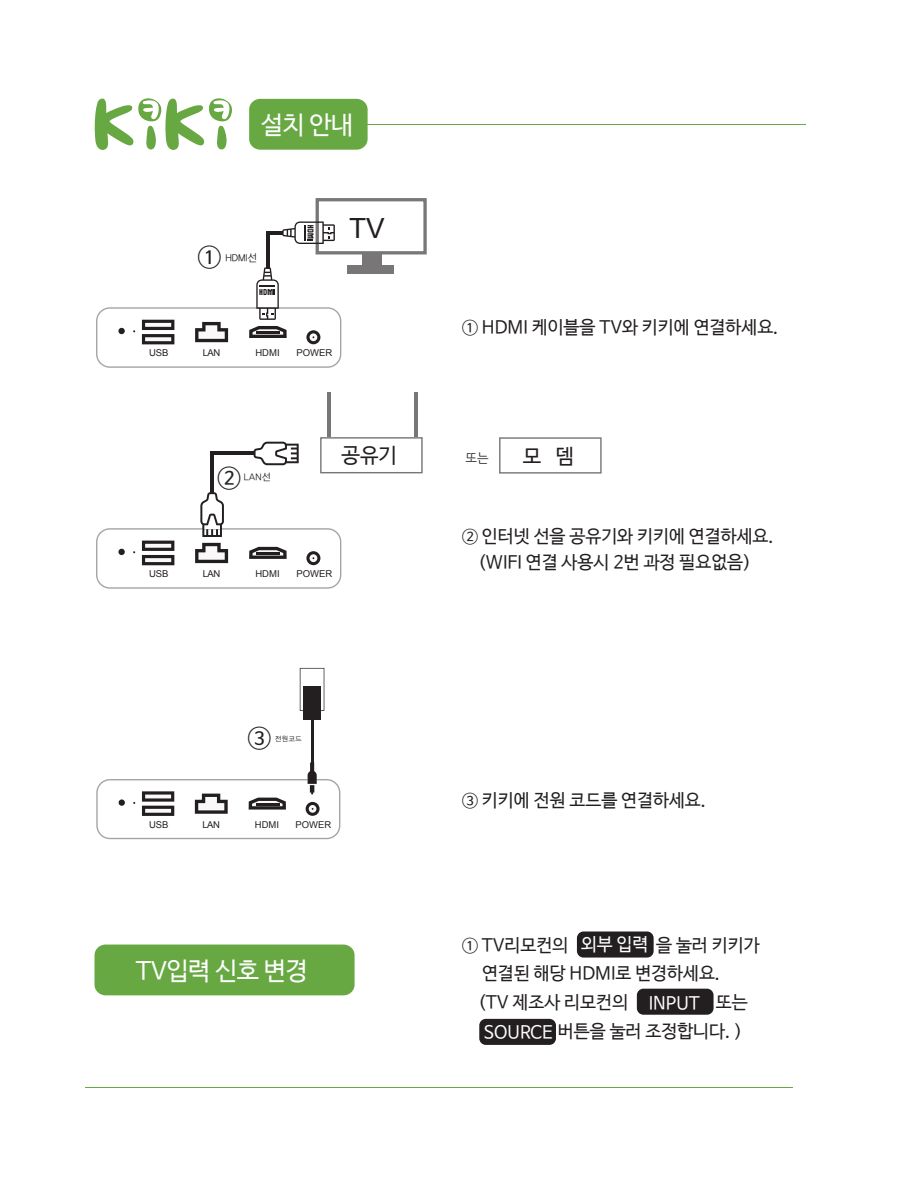
<style>
.page{position:relative;width:918px;height:1188px;background:#fff}
.page>*{position:absolute;margin:0;border:0;box-sizing:border-box;transform-origin:0 0}
.t1{font:27.9px "Arial";color:#231f20}
.t2{font:26.1px "Nanum Barun Gothic";color:#231f20}
.t3{font:25.95px "Nanum Barun Gothic";color:#231f20}
.t4{font:24.9px "Nanum Barun Gothic";letter-spacing:-.02em;color:#fdfdfd}
.t5{font:20.7px "Nanum Barun Gothic";color:#231f20}
.t6{font:17.85px/28.7px "Nanum Barun Gothic";color:#231f20;text-align:center}
.t7{font:17.85px "Nanum Barun Gothic";color:#fff}
.t8{font:12.3px "Nanum Gothic";color:#231f20}
.t9{font:10.5px "YDIYGO120 KS Cpc EUC H";letter-spacing:-.08em;color:#231f20;scale:.96 1}
.t10{font:9.9px "YDIYGO120 KS Cpc EUC H";color:#231f20;scale:.96 1}
.t11{font:9.45px "Arial";color:#231f20}
.t12{font:7.05px "YDIYGO120 KS Cpc EUC H";color:#231f20;scale:.96 1}
.s1{color:#fff}
</style>
<div class="page">
<svg style="left:94px;top:98px;width:138px;height:52px"></svg>
<div style="left:577px;top:932px;width:77px;height:26px;background:#231f20;border-radius:7px"></div>
<div style="left:249px;top:99px;width:119px;height:51px;background:#67a843;border-radius:11px"></div>
<svg style="left:142px;top:320px;width:32px;height:24px"></svg>
<svg style="left:195px;top:322px;width:33px;height:20px"></svg>
<svg style="left:249px;top:326px;width:38px;height:12px"></svg>
<hr style="left:256px;top:331px;width:24px;height:2px;background:#231f20">
<svg style="left:306px;top:330px;width:14px;height:14px"></svg>
<div style="left:118px;top:328px;width:7px;height:6px;background:#231f20;border-radius:50%"></div>
<div style="left:96px;top:307px;width:245px;height:61px;border:1px solid #a5a4a4;border-radius:13px"></div>
<svg style="left:142px;top:541px;width:32px;height:24px"></svg>
<svg style="left:195px;top:543px;width:33px;height:20px"></svg>
<svg style="left:249px;top:547px;width:38px;height:12px"></svg>
<hr style="left:256px;top:552px;width:24px;height:2px;background:#231f20">
<svg style="left:306px;top:551px;width:14px;height:14px"></svg>
<div style="left:118px;top:549px;width:7px;height:6px;background:#231f20;border-radius:50%"></div>
<div style="left:96px;top:528px;width:245px;height:61px;border:1px solid #a5a4a4;border-radius:13px"></div>
<svg style="left:142px;top:791px;width:32px;height:25px"></svg>
<svg style="left:195px;top:794px;width:33px;height:20px"></svg>
<svg style="left:249px;top:798px;width:37px;height:12px"></svg>
<hr style="left:256px;top:803px;width:23px;height:2px;background:#231f20">
<svg style="left:306px;top:802px;width:14px;height:14px"></svg>
<div style="left:119px;top:799px;width:6px;height:7px;background:#231f20;border-radius:50%"></div>
<div style="left:96px;top:779px;width:244px;height:60px;border:1px solid #a5a4a4;border-radius:13px"></div>
<div style="left:316px;top:198px;width:111px;height:56px;border:3px solid #787676"></div>
<div style="left:362px;top:253px;width:20px;height:19px;background:#787676"></div>
<div style="left:348px;top:265px;width:46px;height:9px;background:#787676"></div>
<hr style="left:266px;top:231px;width:3px;height:38px;background:#231f20">
<hr style="left:266px;top:231px;width:17px;height:4px;background:#231f20">
<svg style="left:256px;top:267px;width:23px;height:53px"></svg>
<div style="left:320px;top:437px;width:103px;height:36px;border:1px solid #787676"></div>
<hr style="left:328px;top:392px;width:3px;height:45px;background:#787676">
<hr style="left:414px;top:392px;width:4px;height:45px;background:#787676">
<hr style="left:211px;top:452px;width:3px;height:42px;background:#231f20">
<hr style="left:211px;top:452px;width:43px;height:3px;background:#231f20">
<svg style="left:248px;top:442px;width:51px;height:23px"></svg>
<svg style="left:200px;top:486px;width:24px;height:51px"></svg>
<div style="left:499px;top:437px;width:103px;height:37px;border:1px solid #787676"></div>
<div style="left:303px;top:686px;width:18px;height:34px;background:#231f20"></div>
<svg style="left:300px;top:668px;width:24px;height:43px"></svg>
<svg style="left:308px;top:762px;width:9px;height:33px"></svg>
<hr style="left:311px;top:717px;width:2px;height:48px;background:#231f20">
<div style="left:637px;top:989px;width:77px;height:26px;background:#231f20;border-radius:7px"></div>
<div style="left:479px;top:1019px;width:77px;height:26px;background:#231f20;border-radius:7px"></div>
<svg style="left:282px;top:221px;width:53px;height:23px"></svg>
<hr style="left:363px;top:124px;width:443px;height:1px;background:#67a843">
<hr style="left:86px;top:1087px;width:707px;height:1px;background:#67a843">
<div style="left:95px;top:945px;width:260px;height:50px;background:#67a843;border-radius:11px"></div>
<p class="t4" style="left:261px;top:112px;width:94px">설치 안내</p>
<p class="t2" style="left:198px;top:243px;width:25px">①</p>
<p class="t9" style="left:225px;top:253px;width:35px">HDMI선</p>
<p class="t1" style="left:349px;top:210px;width:37px">TV</p>
<p class="t11" style="left:149px;top:347px;width:21px">USB</p>
<p class="t11" style="left:203px;top:347px;width:19px">LAN</p>
<p class="t11" style="left:255px;top:347px;width:26px">HDMI</p>
<p class="t11" style="left:296px;top:347px;width:37px">POWER</p>
<p class="t6" style="left:462px;top:313px;width:318px">① HDMI 케이블을 TV와 키키에 연결하세요.</p>
<p class="t2" style="left:217px;top:464px;width:25px">②</p>
<p class="t10" style="left:243px;top:472px;width:30px">LAN선</p>
<p class="t5" style="left:342px;top:444px;width:57px">공유기</p>
<p class="t8" style="left:465px;top:452px;width:25px">또는</p>
<p class="t5" style="left:523px;top:446px;width:52px">모 뎀</p>
<p class="t11" style="left:149px;top:568px;width:21px">USB</p>
<p class="t11" style="left:203px;top:568px;width:19px">LAN</p>
<p class="t11" style="left:255px;top:568px;width:26px">HDMI</p>
<p class="t11" style="left:296px;top:568px;width:37px">POWER</p>
<p class="t6" style="left:462px;top:524px;width:313px;line-height:25.8px">② 인터넷 선을 공유기와 키키에 연결하세요. (WIFI 연결 사용시 2번 과정 필요없음)</p>
<p class="t3" style="left:248px;top:725px;width:25px">③</p>
<p class="t12" style="left:275px;top:735px;width:30px">전원코드</p>
<p class="t11" style="left:149px;top:818px;width:21px">USB</p>
<p class="t11" style="left:203px;top:818px;width:19px">LAN</p>
<p class="t11" style="left:255px;top:818px;width:26px">HDMI</p>
<p class="t11" style="left:296px;top:818px;width:37px">POWER</p>
<p class="t4" style="left:136px;top:958px;width:173px">TV입력 신호 변경</p>
<p class="t6" style="left:462px;top:787px;width:246px">③ 키키에 전원 코드를 연결하세요.</p>
<p class="t6" style="left:581px;top:932px;width:180px"><span class="s1">외부 입력</span> 을 눌러 키키가</p>
<p class="t6" style="left:478px;top:932px;width:244px;text-align:left;text-indent:-16px">① TV리모컨의<br>연결된 해당 HDMI로 변경하세요. (TV 제조사 리모컨의</p>
<p class="t6" style="left:484px;top:989px;width:266px;text-align:right">또는<br><span class="s1">SOURCE</span> 버튼을 눌러 조정합니다. )</p>
<p class="t7" style="left:649px;top:994px;width:53px">INPUT</p>
</div>
